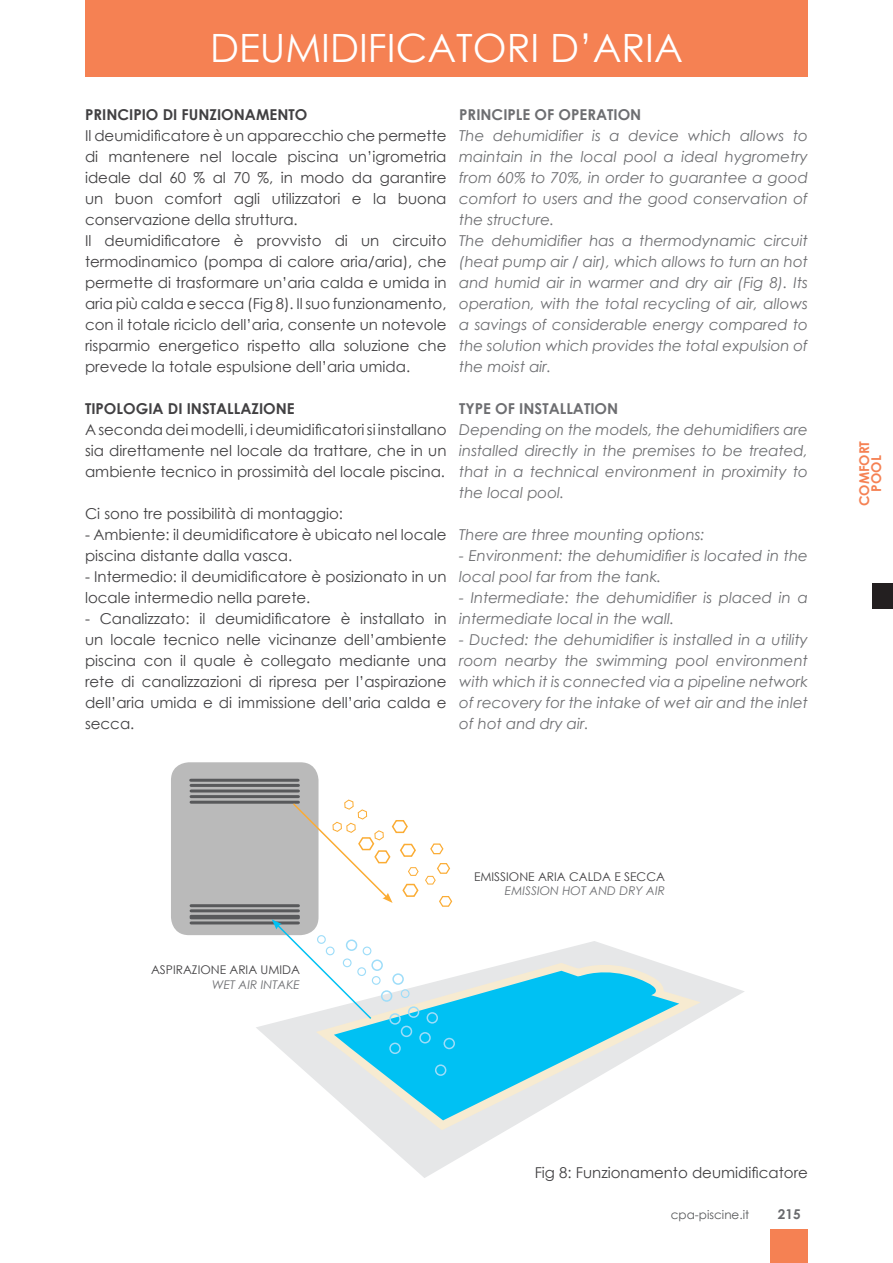
<style>
.page{position:relative;width:893px;height:1263px;background:#fff}
.page>*{position:absolute;margin:0;border:0;box-sizing:border-box;transform-origin:0 0}
.t1{font:39px "Century Gothic";color:#fff}
.t2{font:15px/21px "Century Gothic";color:#414042}
.t3{font:italic 15px/21px "Century Gothic";color:#6d6e71}
.t4{font:700 15px "Century Gothic";color:#414042}
.t5{font:700 15px "Century Gothic";color:#6d6e71}
.t6{font:700 13.5px/12px "Century Gothic";color:#f58153;text-align:center}
.t7{font:700 13.5px "Century Gothic";color:#696a6d}
.t8{font:12px "Century Gothic";color:#414042}
.t9{font:italic 12px "Century Gothic";color:#6d6e71}
.t10{font:12px "Century Gothic";color:#58595b}
</style>
<div class="page">
<div style="left:85px;top:0;width:723px;height:76px;background:#f58153"></div>
<div style="left:872px;top:583px;width:21px;height:25px;background:#231f20"></div>
<div style="left:770px;top:1229px;width:38px;height:34px;background:#f58153"></div>
<svg style="left:256px;top:941px;width:488px;height:237px"></svg>
<svg style="left:298px;top:946px;width:424px;height:193px"></svg>
<svg style="left:334px;top:966px;width:345px;height:154px"></svg>
<div style="left:171px;top:762px;width:147px;height:173px;background:#bababa;border-radius:18px"></div>
<hr style="left:191px;top:784px;width:107px;height:3px;background:#58595b">
<hr style="left:191px;top:904px;width:107px;height:3px;background:#58595b">
<hr style="left:191px;top:795px;width:107px;height:3px;background:#58595b">
<hr style="left:191px;top:916px;width:107px;height:3px;background:#58595b">
<hr style="left:191px;top:789px;width:107px;height:3px;background:#58595b">
<hr style="left:191px;top:909px;width:107px;height:3px;background:#58595b">
<hr style="left:191px;top:801px;width:107px;height:3px;background:#58595b">
<hr style="left:191px;top:921px;width:107px;height:3px;background:#58595b">
<hr style="left:191px;top:915px;width:107px;height:3px;background:#58595b">
<div style="left:408px;top:1006px;width:11px;height:12px;border:2px solid #9eddf9;border-radius:50%"></div>
<div style="left:427px;top:1012px;width:11px;height:11px;border:2px solid #9eddf9;border-radius:50%"></div>
<div style="left:444px;top:1038px;width:11px;height:11px;border:2px solid #9eddf9;border-radius:50%"></div>
<div style="left:389px;top:1013px;width:12px;height:12px;border:2px solid #9eddf9;border-radius:50%"></div>
<div style="left:419px;top:1032px;width:12px;height:11px;border:2px solid #9eddf9;border-radius:50%"></div>
<div style="left:381px;top:990px;width:11px;height:12px;border:2px solid #9eddf9;border-radius:50%"></div>
<div style="left:371px;top:959px;width:12px;height:12px;border:2px solid #9eddf9;border-radius:50%"></div>
<div style="left:372px;top:976px;width:9px;height:9px;border:1px solid #9eddf9;border-radius:50%"></div>
<div style="left:392px;top:973px;width:12px;height:12px;border:2px solid #9eddf9;border-radius:50%"></div>
<div style="left:401px;top:989px;width:9px;height:9px;border:1px solid #9eddf9;border-radius:50%"></div>
<svg style="left:272px;top:919px;width:101px;height:101px"></svg>
<div style="left:435px;top:1064px;width:11px;height:12px;border:2px solid #9eddf9;border-radius:50%"></div>
<div style="left:389px;top:1042px;width:12px;height:12px;border:2px solid #9eddf9;border-radius:50%"></div>
<div style="left:401px;top:1026px;width:11px;height:11px;border:2px solid #9eddf9;border-radius:50%"></div>
<svg style="left:291px;top:799px;width:162px;height:108px"></svg>
<hr style="left:191px;top:779px;width:107px;height:3px;background:#58595b">
<h1 class="t1" style="left:210px;top:20px;width:474px">DEUMIDIFICATORI D’ARIA</h1>
<p class="t4" style="left:85px;top:103px;width:224px">PRINCIPIO DI FUNZIONAMENTO</p>
<p class="t2" style="left:85px;top:124px;width:363px">Il deumidificatore è un apparecchio che permette di mantenere nel locale piscina un’igrometria ideale dal 60 % al 70 %, in modo da garantire un buon comfort agli utilizzatori e la buona conservazione della struttura.<br>Il deumidificatore è provvisto di un circuito termodinamico (pompa di calore aria/aria), che permette di trasformare un’aria calda e umida in aria più calda e secca (Fig 8). Il suo funzionamento, con il totale riciclo dell’aria, consente un notevole risparmio energetico rispetto alla soluzione che prevede la totale espulsione dell’aria umida.</p>
<p class="t4" style="left:85px;top:397px;width:16px">TIPOLO</p>
<p class="t4" style="left:136px;top:397px;width:84px">GIA DI INSTALLAZIONE</p>
<p class="t2" style="left:85px;top:418px;width:363px;text-align:justify">A seconda dei modelli, i deumidificatori si installano sia direttamente nel locale da trattare, che in un ambiente tecnico in prossimità del locale piscina.</p>
<p class="t2" style="left:85px;top:502px;width:260px">Ci sono tre possibilità di montaggio:</p>
<p class="t2" style="left:85px;top:523px;width:363px">- Ambiente: il deumidificatore è ubicato nel locale piscina distante dalla vasca.</p>
<p class="t2" style="left:85px;top:565px;width:363px">- Intermedio: il deumidificatore è posizionato in un locale intermedio nella parete.</p>
<p class="t2" style="left:85px;top:607px;width:363px;text-align:justify">- Canalizzato: il deumidificatore è installato in un locale tecnico nelle vicinanze dell’ambiente piscina con il quale è collegato mediante una rete di canalizzazioni di ripresa per l’aspirazione dell’aria umida e di immissione dell’aria calda e secca.</p>
<p class="t5" style="left:459px;top:103px;width:184px">PRINCIPLE OF OPERATION</p>
<p class="t3" style="left:459px;top:124px;width:350px">The dehumidifier is a device which allows to maintain in the local pool a ideal hygrometry from 60% to 70%, in order to guarantee a good comfort to users and the good conservation of the structure.<br>The dehumidifier has a thermodynamic circuit (heat pump air / air), which allows to turn an hot and humid air in warmer and dry air (Fig 8). Its operation, with the total recycling of air, allows a savings of considerable energy compared to the solution which provides the total expulsion of the moist air.</p>
<p class="t5" style="left:459px;top:397px;width:16px">TYPE</p>
<p class="t5" style="left:495px;top:397px;width:57px">OF INSTALLATION</p>
<p class="t3" style="left:459px;top:418px;width:350px;text-align:justify">Depending on the models, the dehumidifiers are installed directly in the premises to be treated, that in a technical environment in proximity to the local pool.</p>
<p class="t3" style="left:459px;top:523px;width:247px">There are three mounting options:</p>
<p class="t3" style="left:459px;top:544px;width:350px">- Environment: the dehumidifier is located in the local pool far from the tank.</p>
<p class="t3" style="left:459px;top:586px;width:350px">- Intermediate: the dehumidifier is placed in a intermediate local in the wall.</p>
<p class="t3" style="left:459px;top:628px;width:350px;text-align:justify">- Ducted: the dehumidifier is installed in a utility room nearby the swimming pool environment with which it is connected via a pipeline network of recovery for the intake of wet air and the inlet of hot and dry air.</p>
<p class="t6" style="left:857px;top:506px;width:67px;rotate:-90deg">COMFORT<br>POOL</p>
<p class="t8" style="left:151px;top:961px;width:150px">ASPIRAZIONE ARIA UMIDA</p>
<p class="t9" style="left:212px;top:976px;width:89px">WET AIR INTAKE</p>
<p class="t8" style="left:474px;top:868px;width:192px">EMISSIONE ARIA CALDA E SECCA</p>
<p class="t9" style="left:505px;top:882px;width:162px">EMISSION HOT AND DRY AIR</p>
<p class="t2" style="left:535px;top:1162px;width:275px">Fig 8: Funzionamento deumidificatore</p>
<p class="t10" style="left:671px;top:1206px;width:80px">cpa-piscine.it</p>
<p class="t7" style="left:778px;top:1204px;width:24px">215</p>
</div>
